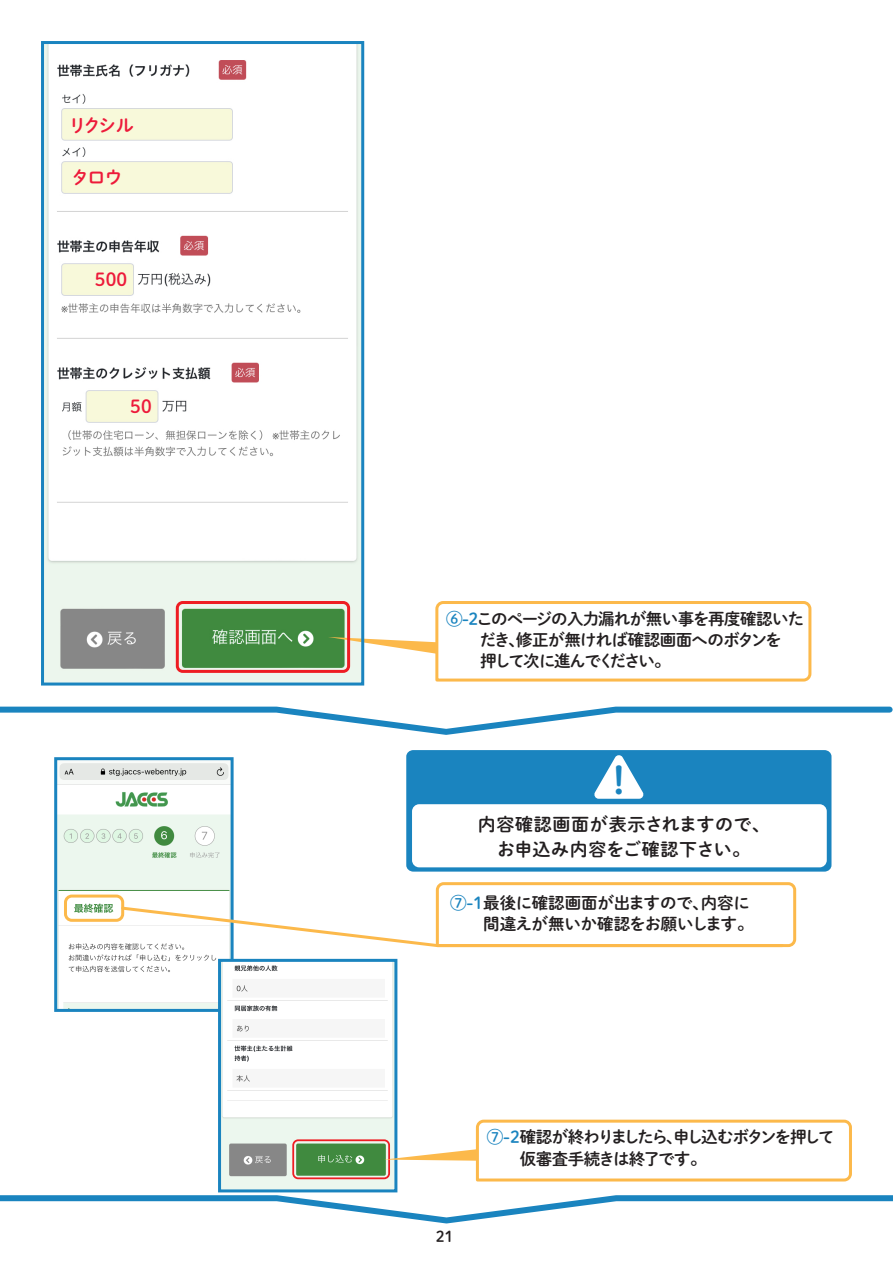
<style>
.page{position:relative;width:893px;height:1263px;background:#fff}
.page>*{position:absolute;margin:0;border:0;box-sizing:border-box;transform-origin:0 0}
.t1{font:34.5px "UD Digi Kyokasho NK B";color:#1a84bf}
.t2{font:18px/24.6px "DNP Shuei M Go Std B";letter-spacing:.035em;color:#231f20;text-align:center}
.t3{font:18px "DNP Shuei M Go Std B";letter-spacing:-.045em;color:#ed1a3a}
.t4{font:16.5px/21.3px "DNP Shuei M Go Std B";letter-spacing:-.05em;color:#231f20}
.t5{font:16.5px/21.3px "DNP Shuei M Go Std B";letter-spacing:-.095em;color:#231f20}
.t6{font:16.5px/21.3px "DNP Shuei M Go Std B";letter-spacing:-.01em;color:#231f20;text-align:right}
.t7{font:15px "DNP Shuei M Go Std B";color:#231f20}
.s1{color:#1a84bf}
</style>
<div class="page">
<img style="left:58px;top:763px;width:172px;height:245px">
<div style="left:54px;top:757px;width:180px;height:255px;border:3px solid #1a84bf"></div>
<div style="left:406px;top:750px;width:425px;height:122px;background:#1a84bf;border-radius:7px"></div>
<div style="left:412px;top:804px;width:415px;height:63px;background:#fff;border-radius:7px"></div>
<svg style="left:594px;top:755px;width:50px;height:44px"></svg>
<svg style="left:0;top:1192px;width:893px;height:32px"></svg>
<img style="left:222px;top:963px;width:171px;height:225px">
<div style="left:218px;top:959px;width:179px;height:233px;border:3px solid #1a84bf"></div>
<div style="left:292px;top:1139px;width:98px;height:40px;border:2px solid #ee1d23;border-radius:5px"></div>
<svg style="left:384px;top:1118px;width:468px;height:65px"></svg>
<svg style="left:119px;top:881px;width:678px;height:67px"></svg>
<div style="left:64px;top:894px;width:60px;height:28px;border:3px solid #fcb94b;border-radius:6px"></div>
<img style="left:45px;top:45px;width:315px;height:422px">
<svg style="left:0;top:706px;width:893px;height:29px"></svg>
<img style="left:45px;top:467px;width:315px;height:214px">
<svg style="left:328px;top:599px;width:484px;height:84px"></svg>
<div style="left:176px;top:601px;width:174px;height:72px;border:3px solid #ee1d23;border-radius:5px"></div>
<div style="left:41px;top:41px;width:323px;height:644px;border:3px solid #1a84bf"></div>
<p class="t3" style="left:68px;top:112px;width:67px">リクシル</p>
<p class="t3" style="left:71px;top:164px;width:53px">タロウ</p>
<p class="t3" style="left:95px;top:266px;width:34px">500</p>
<p class="t3" style="left:130px;top:393px;width:23px">50</p>
<p class="t4" style="left:480px;top:607px;width:326px;text-indent:-34px"><span class="s1">⑥-2</span>このページの入力漏れが無い事を再度確認いただき、修正が無ければ確認画面へのボタンを<br>押して次に進んでください。</p>
<h1 class="t1" style="left:610px;top:759px;width:20px">！</h1>
<p class="t2" style="left:478px;top:811px;width:294px">内容確認画面が表示されますので、お申込み内容をご確認下さい。</p>
<p class="t6" style="left:450px;top:891px;width:305px"><span class="s1">⑦-1</span>最後に確認画面が出ますので、内容に間違えが無いか確認をお願いします。</p>
<p class="t7" style="left:436px;top:1225px;width:19px">21</p>
<p class="t5" style="left:520px;top:1126px;width:316px;text-indent:-33px"><span class="s1">⑦-2</span>確認が終わりましたら、申し込むボタンを押して仮審査手続きは終了です。</p>
</div>
